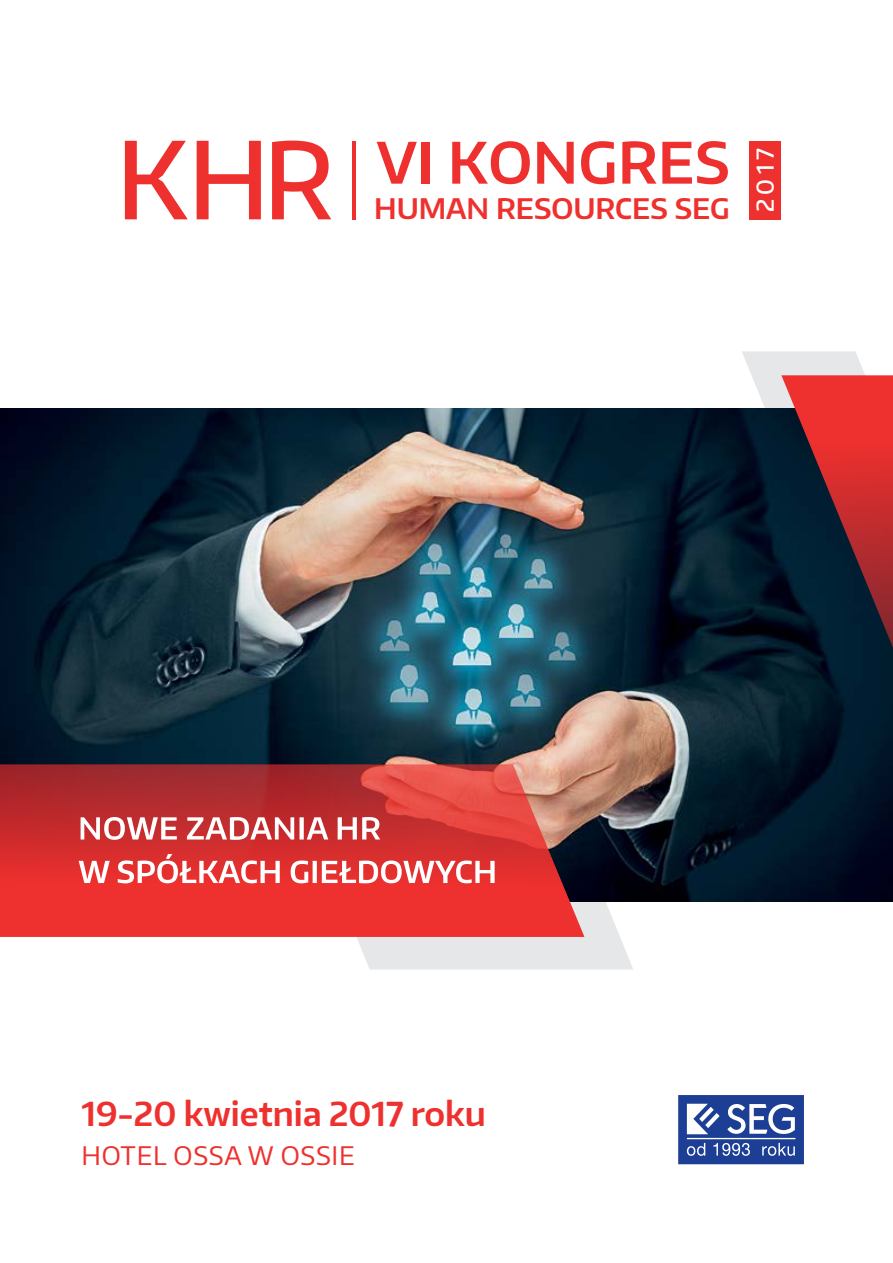
<style>
.page{position:relative;width:893px;height:1263px;background:#fff}
.page>*{position:absolute;margin:0;border:0;box-sizing:border-box;transform-origin:0 0}
.t1{font:500 106.2px "Encode Sans";color:#ee312f}
.t2{font:600 56.55px "Encode Sans";letter-spacing:.01em;color:#ee312f}
.t3{font:600 33px "Encode Sans";color:#ee312f}
.t4{font:600 28.35px "Encode Sans";color:#ee312f}
.t5{font:25.5px "Encode Sans";letter-spacing:.03em;color:#ee312f}
.t6{font:500 23.25px "Encode Sans";color:#fff}
.s1{font-size:105px}
</style>
<div class="page">
<svg style="left:357px;top:901px;width:276px;height:68px;background:#e7e8e9"></svg>
<img style="left:1px;top:408px;width:892px;height:493px">
<svg style="left:742px;top:351px;width:151px;height:359px;background:#54343f"></svg>
<svg style="left:0;top:764px;width:584px;height:173px;background:#d03635"></svg>
<hr style="left:352px;top:141px;width:4px;height:78px;background:#ee312f">
<div style="left:749px;top:141px;width:32px;height:78px;background:#ee312f"></div>
<svg style="left:678px;top:1095px;width:126px;height:69px"></svg>
<svg style="left:79px;top:854px;width:416px;height:29px"></svg>
<svg style="left:81px;top:817px;width:299px;height:23px"></svg>
<h1 class="t1" style="left:116px;top:110px;width:219px">KH<span class="s1">R</span></h1>
<h2 class="t2" style="left:377px;top:125px;width:355px">VI KONGRES</h2>
<p class="t6" style="left:750px;top:212px;width:65px;rotate:-90deg">2017</p>
<p class="t4" style="left:374px;top:190px;width:357px">HUMAN RESOURCES SEG</p>
<p class="t3" style="left:81px;top:1092px;width:406px">19-20 kwietnia 2017 roku</p>
<p class="t5" style="left:81px;top:1138px;width:275px">HOTEL OSSA W OSSIE</p>
</div>
